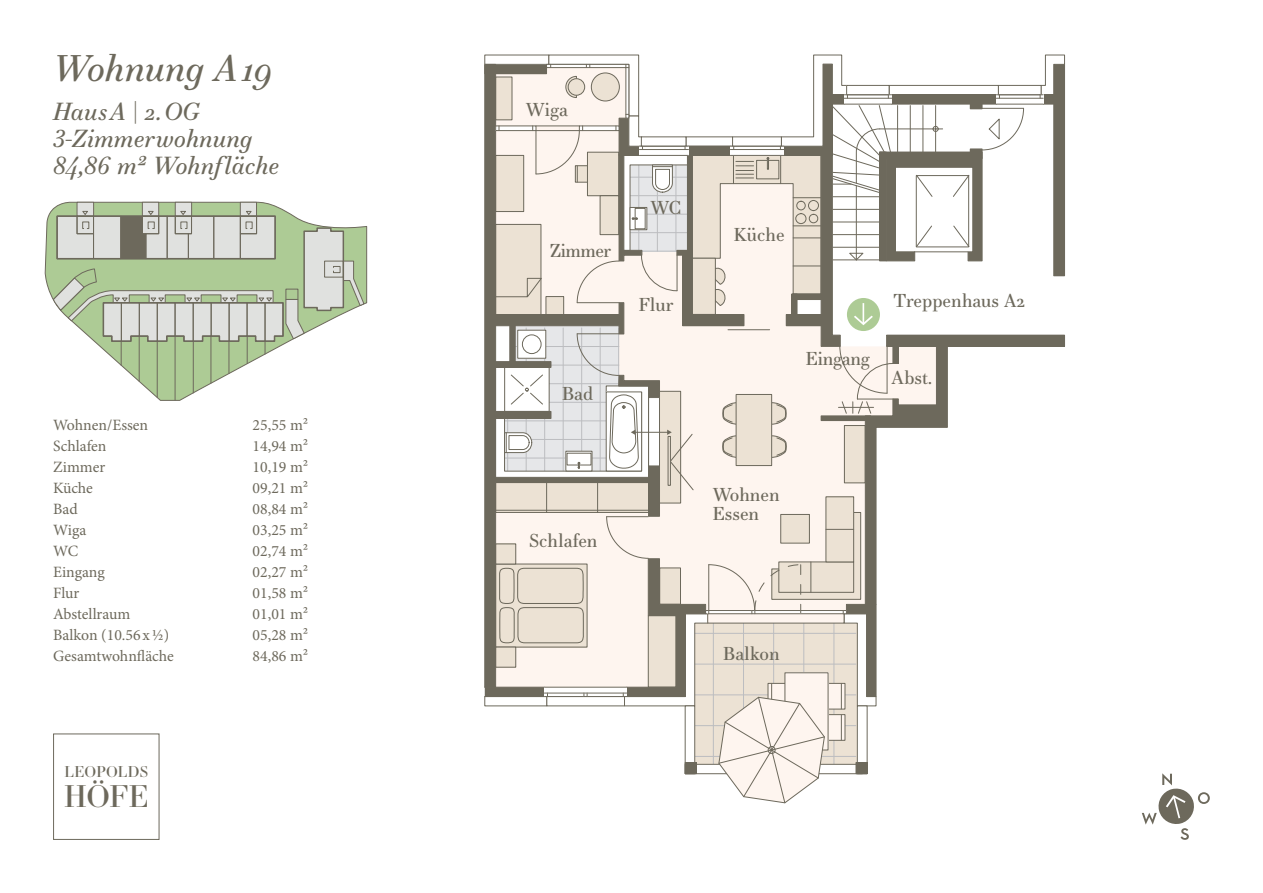
<style>
.page{position:relative;width:1263px;height:893px;background:#fff}
.page>*{position:absolute;margin:0;border:0;box-sizing:border-box;transform-origin:0 0}
.t1{font:italic 36px "Essonnes Text";letter-spacing:-.005em;color:#6d695c}
.t2{font:29.7px "Essonnes Display";color:#6d695c}
.t3{font:italic 24px/27px "Essonnes Text";letter-spacing:-.005em;color:#6d695c}
.t4{font:18.15px/18.1px "Essonnes Text";color:#6d695c}
.t5{font:15.75px "Minion Pro";color:#6d695c}
.t6{font:14.85px "Essonnes Display";letter-spacing:.015em;color:#6d695c}
</style>
<div class="page">
<div style="left:53px;top:733px;width:106px;height:107px;border:1px solid #6d695c"></div>
<svg style="left:1142px;top:773px;width:68px;height:67px"></svg>
<div style="left:485px;top:687px;width:60px;height:10px;background:#6d695c"></div>
<div style="left:886px;top:335px;width:178px;height:11px;background:#6d695c"></div>
<div style="left:886px;top:335px;width:179px;height:12px;border:1px solid #6d695c"></div>
<div style="left:1054px;top:64px;width:10px;height:212px;background:#6d695c"></div>
<div style="left:1053px;top:64px;width:12px;height:212px;border:1px solid #6d695c"></div>
<svg style="left:484px;top:64px;width:7px;height:624px;background:#716d60"></svg>
<div style="left:1043px;top:95px;width:11px;height:9px;background:#6d695c"></div>
<div style="left:1043px;top:95px;width:11px;height:9px;border:1px solid #6d695c"></div>
<svg style="left:1024px;top:96px;width:19px;height:8px"></svg>
<div style="left:998px;top:85px;width:43px;height:10px;border:1px solid #6d695c"></div>
<hr style="left:996px;top:95px;width:47px;height:1px;background:#6d695c">
<svg style="left:1040px;top:55px;width:25px;height:43px"></svg>
<hr style="left:996px;top:104px;width:47px;height:1px;background:#6d695c">
<hr style="left:996px;top:98px;width:47px;height:1px;background:#6d695c">
<svg style="left:491px;top:55px;width:533px;height:748px"></svg>
<svg style="left:45px;top:201px;width:322px;height:200px"></svg>
<hr style="left:139px;top:336px;width:1px;height:45px;background:#6d695c">
<hr style="left:157px;top:341px;width:1px;height:56px;background:#6d695c">
<hr style="left:175px;top:336px;width:1px;height:64px;background:#6d695c">
<hr style="left:193px;top:341px;width:1px;height:52px;background:#6d695c">
<hr style="left:211px;top:336px;width:1px;height:47px;background:#6d695c">
<hr style="left:229px;top:341px;width:1px;height:32px;background:#6d695c">
<div style="left:142px;top:202px;width:17px;height:14px;background:#e0e1df"></div>
<div style="left:142px;top:202px;width:17px;height:14px;border:1px solid #6d695c"></div>
<div style="left:175px;top:202px;width:17px;height:14px;background:#e0e1df"></div>
<div style="left:175px;top:202px;width:17px;height:14px;border:1px solid #6d695c"></div>
<div style="left:240px;top:202px;width:16px;height:14px;background:#e0e1df"></div>
<div style="left:240px;top:202px;width:17px;height:14px;border:1px solid #6d695c"></div>
<div style="left:77px;top:202px;width:17px;height:14px;background:#e0e1df"></div>
<div style="left:77px;top:202px;width:17px;height:14px;border:1px solid #6d695c"></div>
<svg style="left:53px;top:211px;width:311px;height:154px;background:#c4cfb9"></svg>
<h1 class="t1" style="left:53px;top:42px;width:221px">Wohnung A19</h1>
<h3 class="t3" style="left:53px;top:98px;width:228px">HausA | 2.OG<br>3-Zimmerwohnung<br>84,86 m2 Wohnfläche</h3>
<p class="t5" style="left:53px;top:415px;width:97px">Wohnen/Essen</p>
<p class="t5" style="left:253px;top:415px;width:57px">25,55 m²</p>
<p class="t5" style="left:53px;top:436px;width:55px">Schlafen</p>
<p class="t5" style="left:253px;top:436px;width:57px">14,94 m²</p>
<p class="t5" style="left:53px;top:457px;width:54px">Zimmer</p>
<p class="t5" style="left:253px;top:457px;width:57px">10,19 m²</p>
<p class="t5" style="left:53px;top:478px;width:41px">Küche</p>
<p class="t5" style="left:253px;top:478px;width:57px">09,21 m²</p>
<p class="t5" style="left:53px;top:499px;width:26px">Bad</p>
<p class="t5" style="left:253px;top:499px;width:57px">08,84 m²</p>
<p class="t5" style="left:53px;top:520px;width:35px">Wiga</p>
<p class="t5" style="left:253px;top:520px;width:57px">03,25 m²</p>
<p class="t5" style="left:53px;top:541px;width:27px">WC</p>
<p class="t5" style="left:253px;top:541px;width:57px">02,74 m²</p>
<p class="t5" style="left:53px;top:562px;width:53px">Eingang</p>
<p class="t5" style="left:253px;top:562px;width:57px">02,27 m²</p>
<p class="t5" style="left:53px;top:583px;width:28px">Flur</p>
<p class="t5" style="left:253px;top:583px;width:57px">01,58 m²</p>
<p class="t5" style="left:53px;top:604px;width:79px">Abstellraum</p>
<p class="t5" style="left:253px;top:604px;width:57px">01,01 m²</p>
<p class="t5" style="left:53px;top:625px;width:118px">Balkon (10.56 x½)</p>
<p class="t5" style="left:253px;top:625px;width:57px">05,28 m²</p>
<p class="t5" style="left:53px;top:646px;width:122px">Gesamtwohnfläche</p>
<p class="t5" style="left:253px;top:646px;width:57px">84,86 m²</p>
<p class="t6" style="left:64px;top:762px;width:85px">LEOPOLDS</p>
<h2 class="t2" style="left:64px;top:776px;width:86px">HÖFE</h2>
<p class="t4" style="left:526px;top:100px;width:44px">Wiga</p>
<p class="t4" style="left:550px;top:241px;width:63px">Zimmer</p>
<p class="t4" style="left:651px;top:199px;width:32px">WC</p>
<p class="t4" style="left:639px;top:295px;width:36px">Flur</p>
<p class="t4" style="left:562px;top:384px;width:33px">Bad</p>
<p class="t4" style="left:734px;top:225px;width:52px">Küche</p>
<p class="t4" style="left:806px;top:350px;width:66px">Eingang</p>
<p class="t4" style="left:893px;top:291px;width:133px">Treppenhaus A2</p>
<p class="t4" style="left:891px;top:368px;width:42px">Abst.</p>
<p class="t4" style="left:529px;top:532px;width:70px">Schlafen</p>
<p class="t4" style="left:713px;top:486px;width:69px">Wohnen<br>Essen</p>
<p class="t4" style="left:723px;top:645px;width:58px">Balkon</p>
</div>
